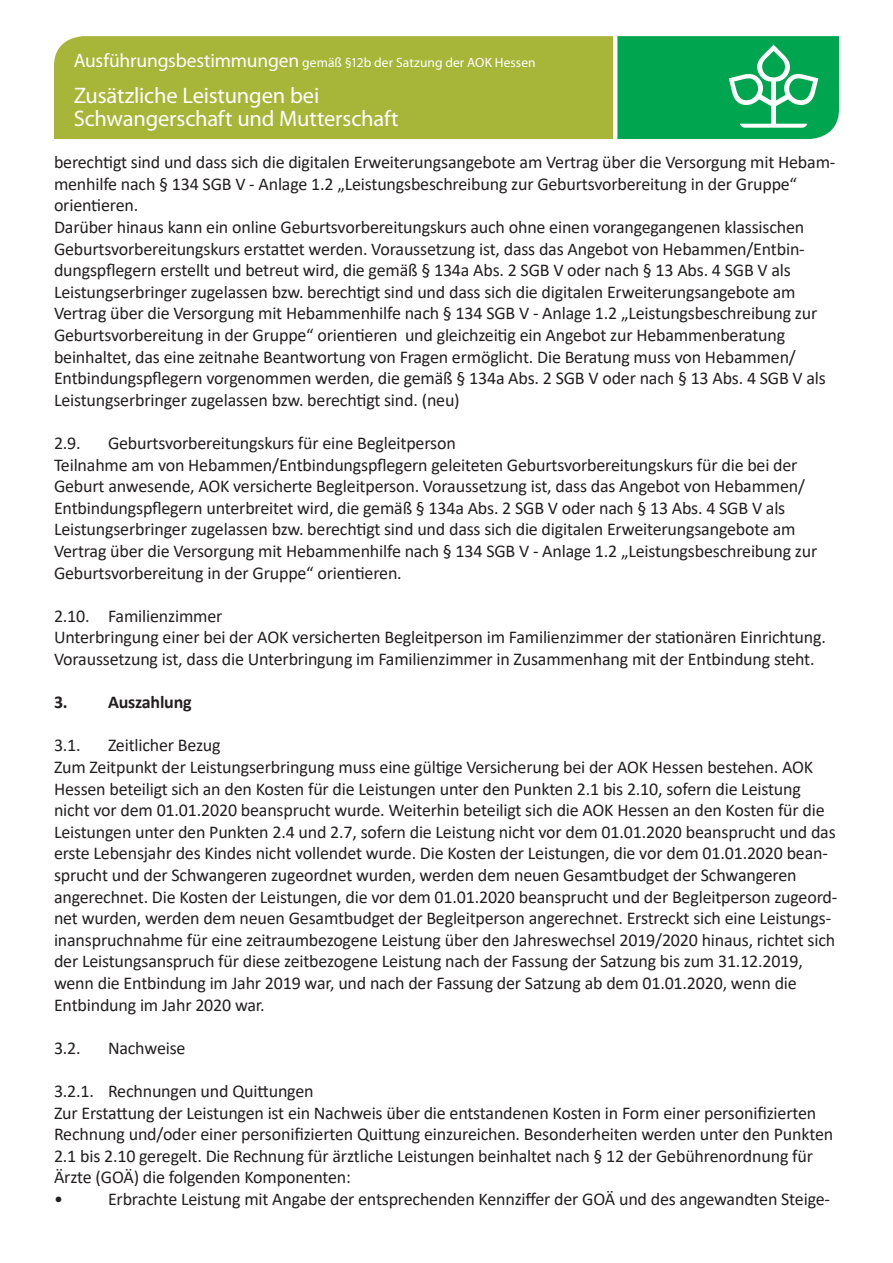
<style>
.page{position:relative;width:893px;height:1263px;background:#fff}
.page>*{position:absolute;margin:0;border:0;box-sizing:border-box;transform-origin:0 0}
.t1{font:22.5px/22.8px "Myriad Pro";letter-spacing:-.01em;color:#fff}
.t2{font:18px/21.6px "Calibri";letter-spacing:-.01em;color:#231f20}
.t3{font:700 18px "Calibri";letter-spacing:-.01em;color:#231f20}
.t4{font:13.5px "Myriad Pro";letter-spacing:.005em;color:#fff}
.s1{font-size:19.5px}
</style>
<div class="page">
<div style="left:54px;top:36px;width:559px;height:103px;background:#a7b639"></div>
<svg style="left:617px;top:36px;width:222px;height:103px;background:#17ad5f"></svg>
<p class="t4" style="left:74px;top:54px;width:464px"><span class="s1">Ausführungsbestimmungen</span> gemäß §12b der Satzung der AOK Hessen</p>
<p class="t1" style="left:74px;top:83px;width:326px">Zusätzliche Leistungen bei<br>Schwangerschaft und Mutterschaft</p>
<p class="t2" style="left:54px;top:151px;width:783px">berechtigt sind und dass sich die digitalen Erweiterungsangebote am Vertrag über die Versorgung mit Hebam&shy;menhilfe nach § 134 SGB V - Anlage 1.2 „Leistungsbeschreibung zur Geburtsvorbereitung in der Gruppe“ orientieren.<br>Darüber hinaus kann ein online Geburtsvorbereitungskurs auch ohne einen vorangegangenen klassischen Geburtsvorbereitungskurs erstattet werden. Voraussetzung ist, dass das Angebot von Hebammen/Entbin&shy;dungspflegern erstellt und betreut wird, die gemäß § 134a Abs. 2 SGB V oder nach § 13 Abs. 4 SGB V als Leistungserbringer zugelassen bzw. berechtigt sind und dass sich die digitalen Erweiterungsangebote am Vertrag über die Versorgung mit Hebammenhilfe nach § 134 SGB V - Anlage 1.2 „Leistungsbeschreibung zur Geburtsvorbereitung in der Gruppe“ orientieren und gleichzeitig ein Angebot zur Hebammenberatung beinhaltet, das eine zeitnahe Beantwortung von Fragen ermöglicht. Die Beratung muss von Hebammen/ Entbindungspflegern vorgenommen werden, die gemäß § 134a Abs. 2 SGB V oder nach § 13 Abs. 4 SGB V als Leistungserbringer zugelassen bzw. berechtigt sind. (neu)</p>
<p class="t2" style="left:54px;top:432px;width:28px">2.9.</p>
<p class="t2" style="left:54px;top:432px;width:765px;text-indent:54px">Geburtsvorbereitungskurs für eine Begleitperson<br>Teilnahme am von Hebammen/Entbindungspflegern geleiteten Geburtsvorbereitungskurs für die bei der Geburt anwesende, AOK versicherte Begleitperson. Voraussetzung ist, dass das Angebot von Hebammen/ Entbindungspflegern unterbreitet wird, die gemäß § 134a Abs. 2 SGB V oder nach § 13 Abs. 4 SGB V als Leistungserbringer zugelassen bzw. berechtigt sind und dass sich die digitalen Erweiterungsangebote am Vertrag über die Versorgung mit Hebammenhilfe nach § 134 SGB V - Anlage 1.2 „Leistungsbeschreibung zur Geburtsvorbereitung in der Gruppe“ orientieren.</p>
<p class="t2" style="left:54px;top:604px;width:773px">2.10. Familienzimmer<br>Unterbringung einer bei der AOK versicherten Begleitperson im Familienzimmer der stationären Einrichtung.<br>Voraussetzung ist, dass die Unterbringung im Familienzimmer in Zusammenhang mit der Entbindung steht.</p>
<p class="t3" style="left:54px;top:689px;width:139px">3. Auszahlung</p>
<p class="t2" style="left:54px;top:734px;width:28px">3.1.</p>
<p class="t2" style="left:54px;top:734px;width:785px;text-indent:54px">Zeitlicher Bezug<br>Zum Zeitpunkt der Leistungserbringung muss eine gültige Versicherung bei der AOK Hessen bestehen. AOK Hessen beteiligt sich an den Kosten für die Leistungen unter den Punkten 2.1 bis 2.10, sofern die Leistung nicht vor dem 01.01.2020 beansprucht wurde. Weiterhin beteiligt sich die AOK Hessen an den Kosten für die Leistungen unter den Punkten 2.4 und 2.7, sofern die Leistung nicht vor dem 01.01.2020 beansprucht und das erste Lebensjahr des Kindes nicht vollendet wurde. Die Kosten der Leistungen, die vor dem 01.01.2020 bean&shy;sprucht und der Schwangeren zugeordnet wurden, werden dem neuen Gesamtbudget der Schwangeren angerechnet. Die Kosten der Leistungen, die vor dem 01.01.2020 beansprucht und der Begleitperson zugeord&shy;net wurden, werden dem neuen Gesamtbudget der Begleitperson angerechnet. Erstreckt sich eine Leistungs&shy;inanspruchnahme für eine zeitraumbezogene Leistung über den Jahreswechsel 2019/2020 hinaus, richtet sich der Leistungsanspruch für diese zeitbezogene Leistung nach der Fassung der Satzung bis zum 31.12.2019, wenn die Entbindung im Jahr 2019 war, und nach der Fassung der Satzung ab dem 01.01.2020, wenn die Entbindung im Jahr 2020 war.</p>
<p class="t2" style="left:54px;top:1036px;width:28px">3.2.</p>
<p class="t2" style="left:108px;top:1036px;width:79px">Nachweise</p>
<p class="t2" style="left:54px;top:1080px;width:781px">3.2.1. Rechnungen und Quittungen<br>Zur Erstattung der Leistungen ist ein Nachweis über die entstandenen Kosten in Form einer personifizierten Rechnung und/oder einer personifizierten Quittung einzureichen. Besonderheiten werden unter den Punkten 2.1 bis 2.10 geregelt. Die Rechnung für ärztliche Leistungen beinhaltet nach § 12 der Gebührenordnung für Ärzte (GOÄ) die folgenden Komponenten:<br>•</p>
<p class="t2" style="left:108px;top:1188px;width:724px">Erbrachte Leistung mit Angabe der entsprechenden Kennziffer der GOÄ und des angewandten Steige-</p>
</div>
